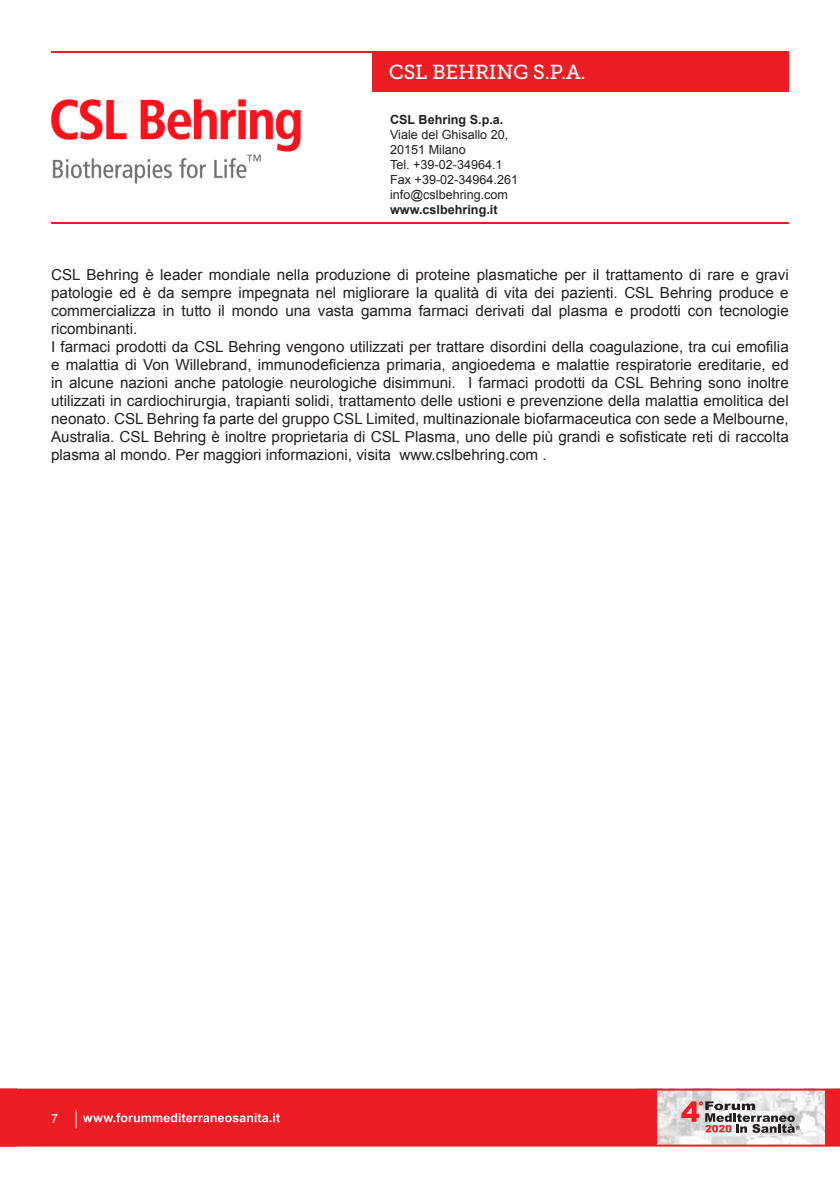
<style>
.page{position:relative;width:840px;height:1191px;background:#fff}
.page>*{position:absolute;margin:0;border:0;box-sizing:border-box;transform-origin:0 0}
.t1{font:20.2px "Museo Slab 500";letter-spacing:-.01em;color:#fff}
.t2{font:15.2px/18px "Arial";color:#231f20;text-align:justify}
.t3{font:12.6px "Arial";color:#231f20}
.t4{font:700 12.6px "Arial";color:#231f20}
.t5{font:12.6px "Arial";color:#fff}
</style>
<div class="page">
<img style="left:655px;top:1090px;width:169px;height:54px">
<div style="left:0;top:1088px;width:655px;height:57px;background:#ee1d23"></div>
<div style="left:824px;top:1088px;width:15px;height:57px;background:#ee1d23"></div>
<hr style="left:0;top:1088px;width:839px;height:2px;background:#ee1d23">
<hr style="left:0;top:1144px;width:839px;height:2px;background:#ee1d23">
<svg style="left:83px;top:1113px;width:197px;height:9px"></svg>
<svg style="left:75px;top:1110px;width:1px;height:18px"></svg>
<svg style="left:681px;top:1101px;width:118px;height:31px"></svg>
<hr style="left:51px;top:222px;width:737px;height:2px;background:#ee1d23">
<div style="left:372px;top:51px;width:416px;height:41px;background:#ee1d23"></div>
<hr style="left:51px;top:51px;width:737px;height:2px;background:#ee1d23">
<img style="left:51px;top:99px;width:250px;height:85px">
<p class="t1" style="left:388px;top:61px;width:198px">CSL BEHRING S.P.A.</p>
<p class="t4" style="left:390px;top:111px;width:115px">CSL Behring S.p.a.</p>
<p class="t3" style="left:390px;top:126px;width:120px">Viale del Ghisallo 20,</p>
<p class="t3" style="left:390px;top:141px;width:77px">20151 Milano</p>
<p class="t3" style="left:390px;top:156px;width:114px">Tel. +39-02-34964.1</p>
<p class="t3" style="left:390px;top:171px;width:129px">Fax +39-02-34964.261</p>
<p class="t3" style="left:390px;top:186px;width:119px">info@cslbehring.com</p>
<p class="t4" style="left:390px;top:201px;width:109px">www.cslbehring.it</p>
<p class="t2" style="left:51px;top:266px;width:738px">CSL Behring è leader mondiale nella produzione di proteine plasmatiche per il trattamento di rare e gravi patologie ed è da sempre impegnata nel migliorare la qualità di vita dei pazienti. CSL Behring produce e commercializza in tutto il mondo una vasta gamma farmaci derivati dal plasma e prodotti con tecnologie ricombinanti.</p>
<p class="t2" style="left:51px;top:338px;width:738px">I farmaci prodotti da CSL Behring vengono utilizzati per trattare disordini della coagulazione, tra cui emofilia e malattia di Von Willebrand, immunodeficienza primaria, angioedema e malattie respiratorie ereditarie, ed in alcune nazioni anche patologie neurologiche disimmuni. I farmaci prodotti da CSL Behring sono inoltre utilizzati in cardiochirurgia, trapianti solidi, trattamento delle ustioni e prevenzione della malattia emolitica del neonato. CSL Behring fa parte del gruppo CSL Limited, multinazionale biofarmaceutica con sede a Melbourne, Australia. CSL Behring è inoltre proprietaria di CSL Plasma, uno delle più grandi e sofisticate reti di raccolta plasma al mondo. Per maggiori informazioni, visita www.cslbehring.com .</p>
<p class="t5" style="left:51px;top:1110px;width:9px">7</p>
</div>
